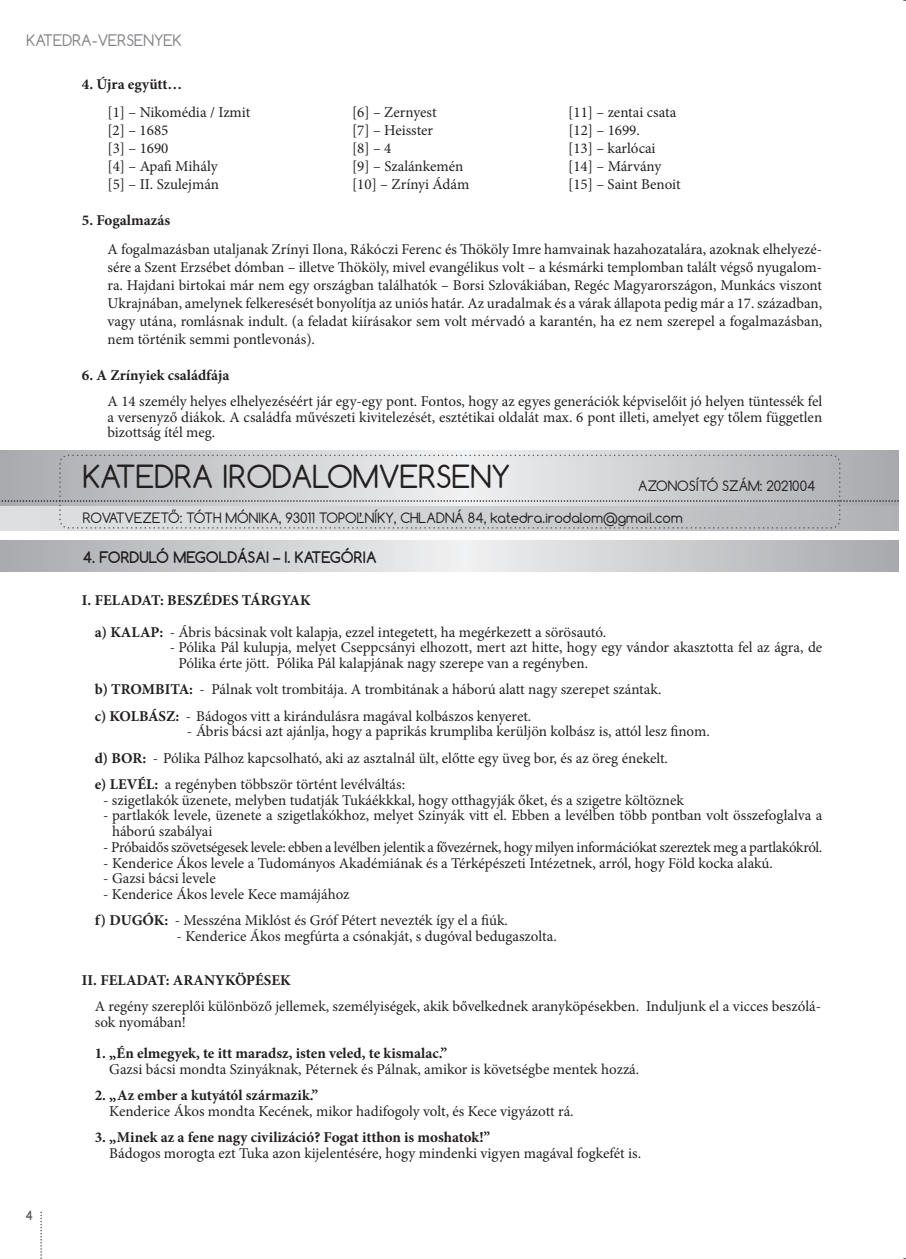
<style>
.page{position:relative;width:906px;height:1259px;background:#fff}
.page>*{position:absolute;margin:0;border:0;box-sizing:border-box;transform-origin:0 0}
.t1{font:30px "Comfortaa";color:#231f20}
.t2{font:15px/18px "Minion Pro";color:#231f20}
.t3{font:700 15px "Minion Pro";color:#231f20}
.t4{font:15px "Minion Pro";letter-spacing:-.02em;color:#231f20}
.t5{font:700 15px "Comfortaa";color:#231f20}
.t6{font:15px "Comfortaa";color:#808285}
.t7{font:13.5px "Comfortaa";color:#231f20}
.t8{font:700 12px "Comfortaa";color:#57585a}
.s1{font-weight:700}
</style>
<div class="page">
<svg style="left:0;top:515px;width:898px;height:15px;background:#c9cacd"></svg>
<img style="left:0;top:450px;width:898px;height:18px">
<svg style="left:59px;top:455px;width:781px;height:74px;background:#cbcccf"></svg>
<svg style="left:0;top:468px;width:898px;height:47px;background:#c9cacd"></svg>
<svg style="left:40px;top:1212px;width:2px;height:47px"></svg>
<p class="t6" style="left:27px;top:34px;width:156px">KATEDRA-VERSENYEK</p>
<p class="t3" style="left:82px;top:78px;width:102px">4. Újra együtt…</p>
<p class="t2" style="left:107px;top:105px;width:144px">[1] – Nikomédia / Izmit</p>
<p class="t2" style="left:352px;top:105px;width:86px">[6] – Zernyest</p>
<p class="t2" style="left:568px;top:105px;width:109px">[11] – zentai csata</p>
<p class="t2" style="left:107px;top:123px;width:62px">[2] – 1685</p>
<p class="t2" style="left:352px;top:123px;width:83px">[7] – Heisster</p>
<p class="t2" style="left:568px;top:123px;width:73px">[12] – 1699.</p>
<p class="t2" style="left:107px;top:141px;width:62px">[3] – 1690</p>
<p class="t2" style="left:352px;top:141px;width:41px">[8] – 4</p>
<p class="t2" style="left:568px;top:141px;width:89px">[13] – karlócai</p>
<p class="t2" style="left:107px;top:159px;width:112px">[4] – Apafi Mihály</p>
<p class="t2" style="left:352px;top:159px;width:113px">[9] – Szalánkemén</p>
<p class="t2" style="left:568px;top:159px;width:95px">[14] – Márvány</p>
<p class="t2" style="left:107px;top:177px;width:113px">[5] – II. Szulejmán</p>
<p class="t2" style="left:352px;top:177px;width:119px">[10] – Zrínyi Ádám</p>
<p class="t2" style="left:568px;top:177px;width:114px">[15] – Saint Benoit</p>
<p class="t3" style="left:82px;top:214px;width:90px">5. Fogalmazás</p>
<p class="t2" style="left:107px;top:241px;width:716px;text-align:justify">A fogalmazásban utaljanak Zrínyi Ilona, Rákóczi Ferenc és Thököly Imre hamvainak hazahozatalára, azoknak elhelyezé&shy;sére a Szent Erzsébet dómban – illetve Thököly, mivel evangélikus volt – a késmárki templomban talált végső nyugalom&shy;ra. Hajdani birtokai már nem egy országban találhatók – Borsi Szlovákiában, Regéc Magyarországon, Munkács viszont Ukrajnában, amelynek felkeresését bonyolítja az uniós határ. Az uradalmak és a várak állapota pedig már a 17. században, vagy utána, romlásnak indult. (a feladat kiírásakor sem volt mérvadó a karantén, ha ez nem szerepel a fogalmazásban, nem történik semmi pontlevonás).</p>
<p class="t3" style="left:82px;top:369px;width:149px">6. A Zrínyiek családfája</p>
<p class="t2" style="left:107px;top:394px;width:716px;line-height:15.8px;text-align:justify">A 14 személy helyes elhelyezéséért jár egy-egy pont. Fontos, hogy az egyes generációk képviselőit jó helyen tüntessék fel a versenyző diákok. A családfa művészeti kivitelezését, esztétikai oldalát max. 6 pont illeti, amelyet egy tőlem független bizottság ítél meg.</p>
<h1 class="t1" style="left:83px;top:464px;width:429px">KATEDRA IRODALOMVERSENY</h1>
<p class="t7" style="left:638px;top:481px;width:179px">AZONOSÍTÓ SZÁM: 2021004</p>
<p class="t7" style="left:83px;top:512px;width:601px">ROVATVEZETŐ: TÓTH MÓNIKA, 93011 TOPOĽNÍKY, CHLADNÁ 84, katedra.irodalom@gmail.com</p>
<p class="t5" style="left:83px;top:548px;width:295px">4. FORDULÓ MEGOLDÁSAI – I. KATEGÓRIA</p>
<p class="t8" style="left:25px;top:1208px;width:9px">4</p>
<p class="t2" style="left:95px;top:586px;width:513px;line-height:31.5px;text-indent:-13px"><span class="s1">I. FELADAT: BESZÉDES TÁRGYAK<br>a) KALAP:</span> - Ábris bácsinak volt kalapja, ezzel integetett, ha megérkezett a sörösautó.</p>
<p class="t2" style="left:178px;top:641px;width:645px;line-height:15.8px;text-indent:-9px">- Pólika Pál kulupja, melyet Cseppcsányi elhozott, mert azt hitte, hogy egy vándor akasztotta fel az ágra, de<br>Pólika érte jött. Pólika Pál kalapjának nagy szerepe van a regényben.</p>
<p class="t2" style="left:95px;top:678px;width:568px;line-height:26.2px"><span class="s1">b) TROMBITA:</span> - Pálnak volt trombitája. A trombitának a háború alatt nagy szerepet szántak. <span class="s1">c) KOLBÁSZ:</span> - Bádogos vitt a kirándulásra magával kolbászos kenyeret.</p>
<p class="t2" style="left:95px;top:720px;width:616px;line-height:26.2px;text-indent:92px">- Ábris bácsi azt ajánlja, hogy a paprikás krumpliba kerüljön kolbász is, attól lesz finom. <span class="s1">d) BOR:</span> - Pólika Pálhoz kapcsolható, aki az asztalnál ült, előtte egy üveg bor, és az öreg énekelt.<br><span class="s1">e) LEVÉL:</span> a regényben többször történt levélváltás:</p>
<p class="t2" style="left:103px;top:792px;width:582px">- szigetlakók üzenete, melyben tudatják Tukáékkkal, hogy otthagyják őket, és a szigetre költöznek</p>
<p class="t2" style="left:112px;top:809px;width:711px;line-height:15.8px;text-indent:-9px">- partlakók levele, üzenete a szigetlakókhoz, melyet Szinyák vitt el. Ebben a levélben több pontban volt összefoglalva a háború szabályai</p>
<p class="t4" style="left:103px;top:841px;width:720px">- Próbaidős szövetségesek levele: ebben a levélben jelentik a fővezérnek, hogy milyen információkat szereztek meg a partlakókról.</p>
<p class="t2" style="left:103px;top:855px;width:671px">- Kenderice Ákos levele a Tudományos Akadémiának és a Térképészeti Intézetnek, arról, hogy Föld kocka alakú.</p>
<p class="t2" style="left:103px;top:871px;width:114px">- Gazsi bácsi levele</p>
<p class="t2" style="left:95px;top:882px;width:414px;line-height:26.2px;text-indent:9px">- Kenderice Ákos levele Kece mamájához<br><span class="s1">f) DUGÓK:</span> - Messzéna Miklóst és Gróf Pétert nevezték így el a fiúk.</p>
<p class="t2" style="left:177px;top:929px;width:381px">- Kenderice Ákos megfúrta a csónakját, s dugóval bedugaszolta.</p>
<p class="t3" style="left:82px;top:974px;width:210px">II. FELADAT: ARANYKÖPÉSEK</p>
<p class="t2" style="left:95px;top:999px;width:727px;line-height:15.8px">A regény szereplői különböző jellemek, személyiségek, akik bővelkednek aranyköpésekben. Induljunk el a vicces beszólá&shy;sok nyomában!</p>
<p class="t3" style="left:95px;top:1047px;width:354px">1. „Én elmegyek, te itt maradsz, isten veled, te kismalac.”</p>
<p class="t2" style="left:109px;top:1061px;width:531px">Gazsi bácsi mondta Szinyáknak, Péternek és Pálnak, amikor is követségbe mentek hozzá.</p>
<p class="t3" style="left:95px;top:1089px;width:225px">2. „Az ember a kutyától származik.”</p>
<p class="t2" style="left:109px;top:1103px;width:466px">Kenderice Ákos mondta Kecének, mikor hadifogoly volt, és Kece vigyázott rá.</p>
<p class="t3" style="left:95px;top:1131px;width:397px">3. „Minek az a fene nagy civilizáció? Fogat itthon is moshatok!”</p>
<p class="t2" style="left:109px;top:1145px;width:533px">Bádogos morogta ezt Tuka azon kijelentésére, hogy mindenki vigyen magával fogkefét is.</p>
</div>
